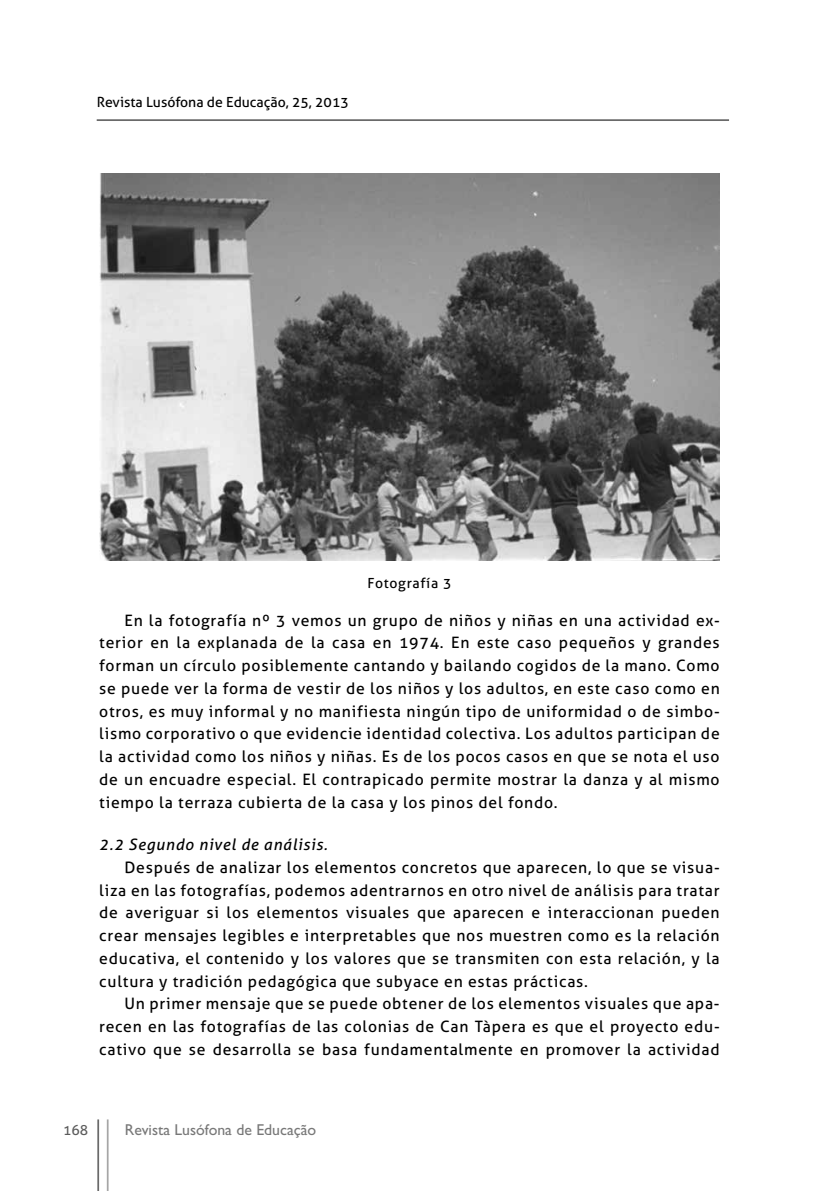
<style>
.page{position:relative;width:819px;height:1191px;background:#fff}
.page>*{position:absolute;margin:0;border:0;box-sizing:border-box;transform-origin:0 0}
.t1{font:15.75px/22.8px "Aller";letter-spacing:.05em;color:#000;text-align:justify}
.t2{font:italic 15.75px "Aller";letter-spacing:.05em;color:#000}
.t3{font:15.75px "Gill Sans";color:#787878}
.t4{font:14px "Aller";color:#000}
.t5{font:14px "Aller";letter-spacing:.05em;color:#000}
.t6{font:14px "Aller";color:#5c5c5c}
</style>
<div class="page">
<hr style="left:97px;top:119px;width:632px;height:2px;background:#6a6a6a">
<hr style="left:107px;top:1119px;width:2px;height:72px;background:#a6a6a6">
<hr style="left:97px;top:1119px;width:2px;height:72px;background:#6a6a6a">
<img style="left:100px;top:174px;width:619px;height:386px">
<p class="t4" style="left:97px;top:93px;width:253px">Revista Lusófona de Educação, 25, 2013</p>
<p class="t5" style="left:367px;top:574px;width:85px">Fotografía 3</p>
<p class="t1" style="left:99px;top:608px;width:622px;text-indent:25px">En la fotografía nº 3 vemos un grupo de niños y niñas en una actividad ex&shy;terior en la explanada de la casa en 1974. En este caso pequeños y grandes forman un círculo posiblemente cantando y bailando cogidos de la mano. Como se puede ver la forma de vestir de los niños y los adultos, en este caso como en otros, es muy informal y no manifiesta ningún tipo de uniformidad o de simbo&shy;lismo corporativo o que evidencie identidad colectiva. Los adultos participan de la actividad como los niños y niñas. Es de los pocos casos en que se nota el uso de un encuadre especial. El contrapicado permite mostrar la danza y al mismo tiempo la terraza cubierta de la casa y los pinos del fondo.</p>
<p class="t2" style="left:99px;top:835px;width:229px">2.2 Segundo nivel de análisis.</p>
<p class="t1" style="left:99px;top:856px;width:622px;text-indent:25px">Después de analizar los elementos concretos que aparecen, lo que se visua&shy;liza en las fotografías, podemos adentrarnos en otro nivel de análisis para tratar de averiguar si los elementos visuales que aparecen e interaccionan pueden crear mensajes legibles e interpretables que nos muestren como es la relación educativa, el contenido y los valores que se transmiten con esta relación, y la cultura y tradición pedagógica que subyace en estas prácticas.</p>
<p class="t1" style="left:99px;top:992px;width:622px;text-indent:25px">Un primer mensaje que se puede obtener de los elementos visuales que apa&shy;recen en las fotografías de las colonias de Can Tàpera es que el proyecto edu&shy;cativo que se desarrolla se basa fundamentalmente en promover la actividad</p>
<p class="t6" style="left:63px;top:1121px;width:27px">168</p>
<p class="t3" style="left:125px;top:1120px;width:193px">Revista Lusófona de Educação</p>
</div>
